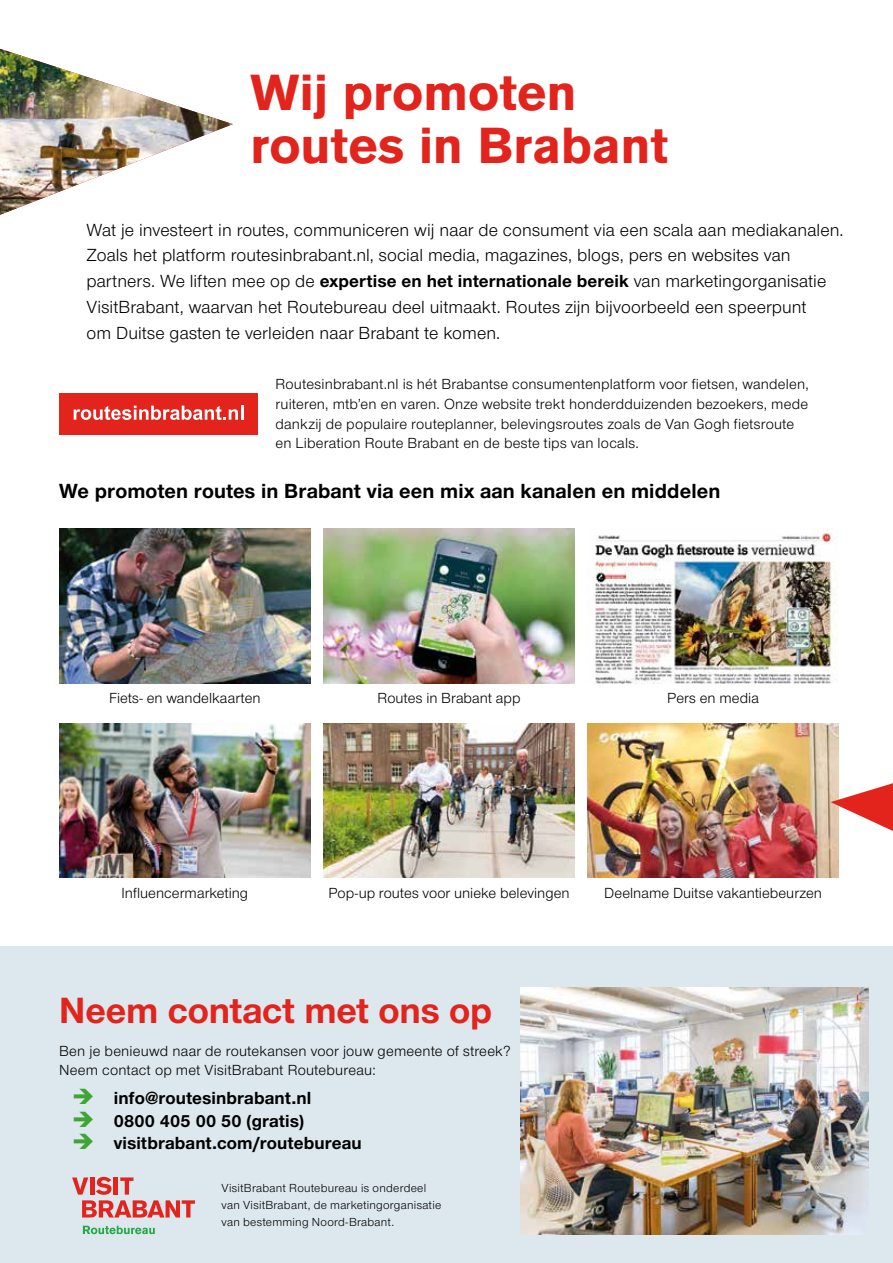
<style>
.page{position:relative;width:893px;height:1263px;background:#fff}
.page>*{position:absolute;margin:0;border:0;box-sizing:border-box;transform-origin:0 0}
.t1{font:700 49.95px/53.1px "Akzidenz Grotesk BE";color:#e2241c}
.t2{font:700 37.8px "Nimbus San Nov";color:#e2241c}
.t3{font:700 21.15px "Nimbus San Nov";letter-spacing:.01em;color:#000}
.t4{font:18.15px/25.8px "Nimbus San Nov";letter-spacing:.005em;color:#000}
.t5{font:700 18.15px "Nimbus San Nov";letter-spacing:.01em;color:#000}
.t6{font:15.15px/19.6px "Nimbus San Nov";letter-spacing:.015em;color:#000}
.t7{font:12.15px/16.6px "Nimbus San Nov";letter-spacing:.025em;color:#000}
.s1{font-weight:700}
.s2{color:#3fa535}
</style>
<div class="page">
<img style="left:0;top:49px;width:233px;height:166px">
<div style="left:59px;top:393px;width:199px;height:41px;background:#e2241c"></div>
<svg style="left:74px;top:406px;width:169px;height:14px"></svg>
<img style="left:59px;top:529px;width:251px;height:154px">
<img style="left:59px;top:723px;width:251px;height:155px">
<img style="left:323px;top:529px;width:252px;height:154px">
<img style="left:323px;top:723px;width:252px;height:155px">
<img style="left:595px;top:529px;width:243px;height:154px">
<img style="left:587px;top:723px;width:252px;height:155px">
<div style="left:0;top:946px;width:893px;height:317px;background:#dde8ee"></div>
<img style="left:521px;top:987px;width:348px;height:247px">
<svg style="left:830px;top:783px;width:63px;height:48px"></svg>
<svg style="left:72px;top:1177px;width:123px;height:40px"></svg>
<svg style="left:83px;top:1226px;width:72px;height:8px"></svg>
<h1 class="t1" style="left:250px;top:67px;width:419px">Wij promoten routes in Brabant</h1>
<p class="t4" style="left:86px;top:217px;width:759px">Wat je investeert in routes, communiceren wij naar de consument via een scala aan mediakanalen.<br>Zoals het platform routesinbrabant.nl, social media, magazines, blogs, pers en websites van partners. We liften mee op de <span class="s1">expertise en het internationale bereik</span> van marketingorganisatie VisitBrabant, waarvan het Routebureau deel uitmaakt. Routes zijn bijvoorbeeld een speerpunt<br>om Duitse gasten te verleiden naar Brabant te komen.</p>
<p class="t6" style="left:275px;top:375px;width:535px">Routesinbrabant.nl is hét Brabantse consumentenplatform voor fietsen, wandelen, ruiteren, mtb’en en varen. Onze website trekt honderdduizenden bezoekers, mede dankzij de populaire routeplanner, belevingsroutes zoals de Van Gogh fietsroute en Liberation Route Brabant en de beste tips van locals.</p>
<h3 class="t3" style="left:59px;top:479px;width:663px">We promoten routes in Brabant via een mix aan kanalen en middelen</h3>
<p class="t6" style="left:109px;top:689px;width:153px">Fiets- en wandelkaarten</p>
<p class="t6" style="left:377px;top:689px;width:145px">Routes in Brabant app</p>
<p class="t6" style="left:667px;top:689px;width:93px">Pers en media</p>
<p class="t6" style="left:121px;top:883px;width:128px">Influencermarketing</p>
<p class="t6" style="left:328px;top:883px;width:243px">Pop-up routes voor unieke belevingen</p>
<p class="t6" style="left:604px;top:883px;width:219px">Deelname Duitse vakantiebeurzen</p>
<h2 class="t2" style="left:59px;top:988px;width:435px">Neem contact met ons op</h2>
<p class="t6" style="left:59px;top:1041px;width:453px">Ben je benieuwd naar de routekansen voor jouw gemeente of streek?<br>Neem contact op met VisitBrabant Routebureau:</p>
<p class="t5" style="left:72px;top:1087px;width:241px"><span class="s2">➔</span> info@routesinbrabant.nl</p>
<p class="t5" style="left:72px;top:1110px;width:234px"><span class="s2">➔</span> 0800 405 00 50 (gratis)</p>
<p class="t5" style="left:72px;top:1133px;width:291px"><span class="s2">➔</span> visitbrabant.com/routebureau</p>
<p class="t7" style="left:222px;top:1180px;width:221px">VisitBrabant Routebureau is onderdeel van VisitBrabant, de marketingorganisatie van bestemming Noord-Brabant.</p>
</div>
